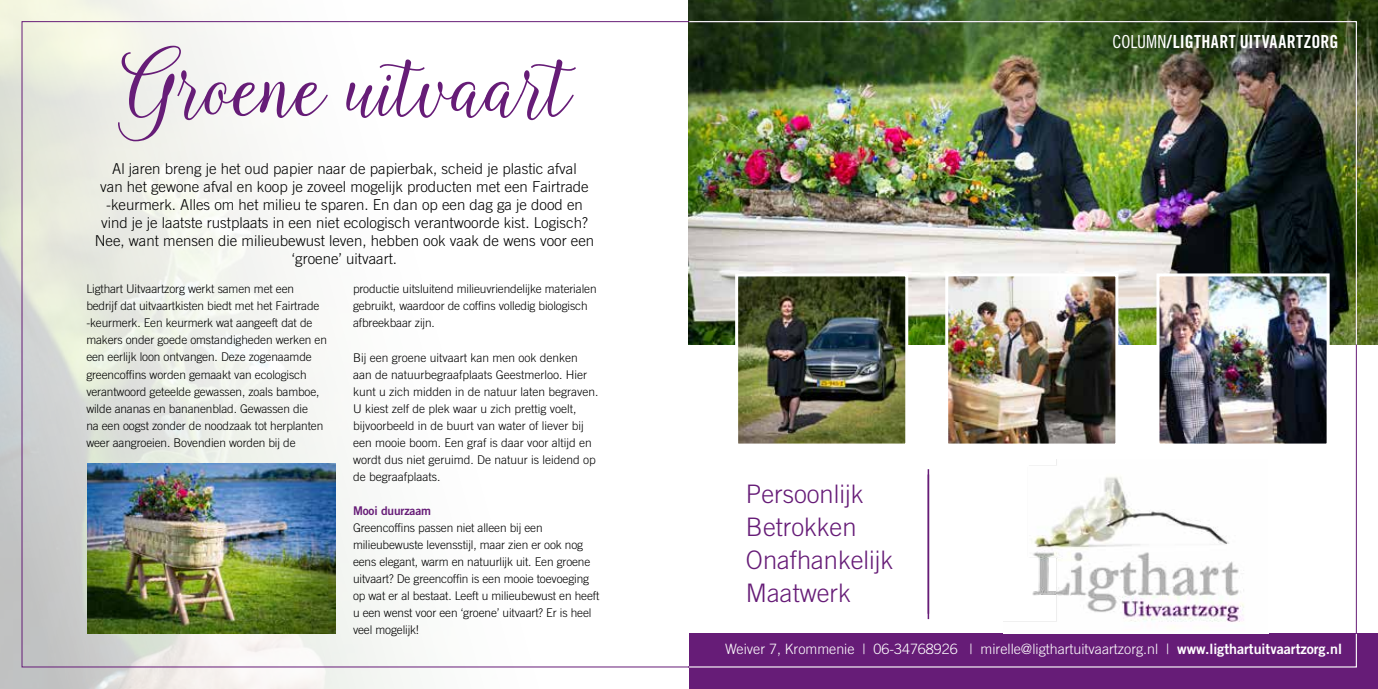
<style>
.page{position:relative;width:1378px;height:689px;background:#fff}
.page>*{position:absolute;margin:0;border:0;box-sizing:border-box;transform-origin:0 0}
.t1{font:77.4px "Kasandra Script";color:#661c77}
.t2{font:300 25.5px/33px "Trade Gothic LT Std";color:#661c77}
.t3{font:18px "Trade Gothic LT Std Bd Cn 20";letter-spacing:.015em;color:#fff}
.t4{font:300 15px/18px "Trade Gothic LT Std";color:#000;text-align:center}
.t5{font:300 14.25px "Trade Gothic LT Std";color:#fff}
.t6{font:300 12px/17px "Trade Gothic LT Std";letter-spacing:-.01em;color:#000}
.t7{font:12px "Trade Gothic LT Std Bd 2";letter-spacing:-.01em;color:#661c77}
.s1{font-family:"Trade Gothic LT Std Cn 18"}
.s2{font-family:"Trade Gothic LT Std Bd 2";font-weight:400}
</style>
<div class="page">
<img style="left:0;top:0;width:601px;height:689px">
<svg style="left:22px;top:21px;width:666px;height:646px"></svg>
<svg style="left:688px;top:21px;width:1px;height:324px"></svg>
<img style="left:88px;top:463px;width:248px;height:171px">
<img style="left:689px;top:0;width:689px;height:344px">
<div style="left:689px;top:634px;width:689px;height:55px;background:#661c77"></div>
<img style="left:739px;top:346px;width:165px;height:96px">
<div style="left:735px;top:273px;width:173px;height:173px;border:3px solid #fff"></div>
<img style="left:949px;top:346px;width:165px;height:96px">
<div style="left:945px;top:273px;width:173px;height:173px;border:3px solid #fff"></div>
<img style="left:1160px;top:346px;width:165px;height:96px">
<div style="left:1156px;top:273px;width:173px;height:173px;border:3px solid #fff"></div>
<hr style="left:927px;top:469px;width:2px;height:145px;background:#661c77">
<svg style="left:688px;top:633px;width:669px;height:35px"></svg>
<img style="left:689px;top:21px;width:668px;height:325px">
<img style="left:1003px;top:459px;width:264px;height:175px">
<hr style="left:927px;top:474px;width:2px;height:145px;background:#661c77">
<h1 class="t1" style="left:118px;top:46px;width:455px">Groene uitvaart</h1>
<p class="t4" style="left:95px;top:159px;width:501px">Al jaren breng je het oud papier naar de papierbak, scheid je plastic afval<br>van het gewone afval en koop je zoveel mogelijk producten met een Fairtrade -keurmerk. Alles om het milieu te sparen. En dan op een dag ga je dood en vind je je laatste rustplaats in een niet ecologisch verantwoorde kist. Logisch?<br>Nee, want mensen die milieubewust leven, hebben ook vaak de wens voor een ‘groene’ uitvaart.</p>
<p class="t6" style="left:86px;top:280px;width:242px">Ligthart Uitvaartzorg werkt samen met een bedrijf dat uitvaartkisten biedt met het Fairtrade -keurmerk. Een keurmerk wat aangeeft dat de makers onder goede omstandigheden werken en een eerlijk loon ontvangen. Deze zogenaamde greencoffins worden gemaakt van ecologisch verantwoord geteelde gewassen, zoals bamboe, wilde ananas en bananenblad. Gewassen die<br>na een oogst zonder de noodzaak tot herplanten weer aangroeien. Bovendien worden bij de</p>
<p class="t6" style="left:353px;top:280px;width:245px">productie uitsluitend milieuvriendelijke materialen gebruikt, waardoor de coffins volledig biologisch afbreekbaar zijn.</p>
<p class="t6" style="left:353px;top:349px;width:247px">Bij een groene uitvaart kan men ook denken aan de natuurbegraafplaats Geestmerloo. Hier kunt u zich midden in de natuur laten begraven.<br>U kiest zelf de plek waar u zich prettig voelt, bijvoorbeeld in de buurt van water of liever bij een mooie boom. Een graf is daar voor altijd en wordt dus niet geruimd. De natuur is leidend op de begraafplaats.</p>
<p class="t7" style="left:353px;top:503px;width:80px">Mooi duurzaam</p>
<p class="t6" style="left:353px;top:519px;width:248px">Greencoffins passen niet alleen bij een milieubewuste levensstijl, maar zien er ook nog eens elegant, warm en natuurlijk uit. Een groene uitvaart? De greencoffin is een mooie toevoeging op wat er al bestaat. Leeft u milieubewust en heeft u een wenst voor een ‘groene’ uitvaart? Er is heel veel mogelijk!</p>
<h2 class="t2" style="left:746px;top:477px;width:149px">Persoonlijk<br>Betrokken<br>Onafhankelijk<br>Maatwerk</h2>
<h3 class="t3" style="left:1112px;top:30px;width:228px"><span class="s1">COLUMN</span>/LIGTHART UITVAARTZORG</h3>
<p class="t5" style="left:725px;top:640px;width:618px">Weiver 7, Krommenie | 06-34768926 | mirelle@ligthartuitvaartzorg.nl | <span class="s2">www.ligthartuitvaartzorg.nl</span></p>
</div>
